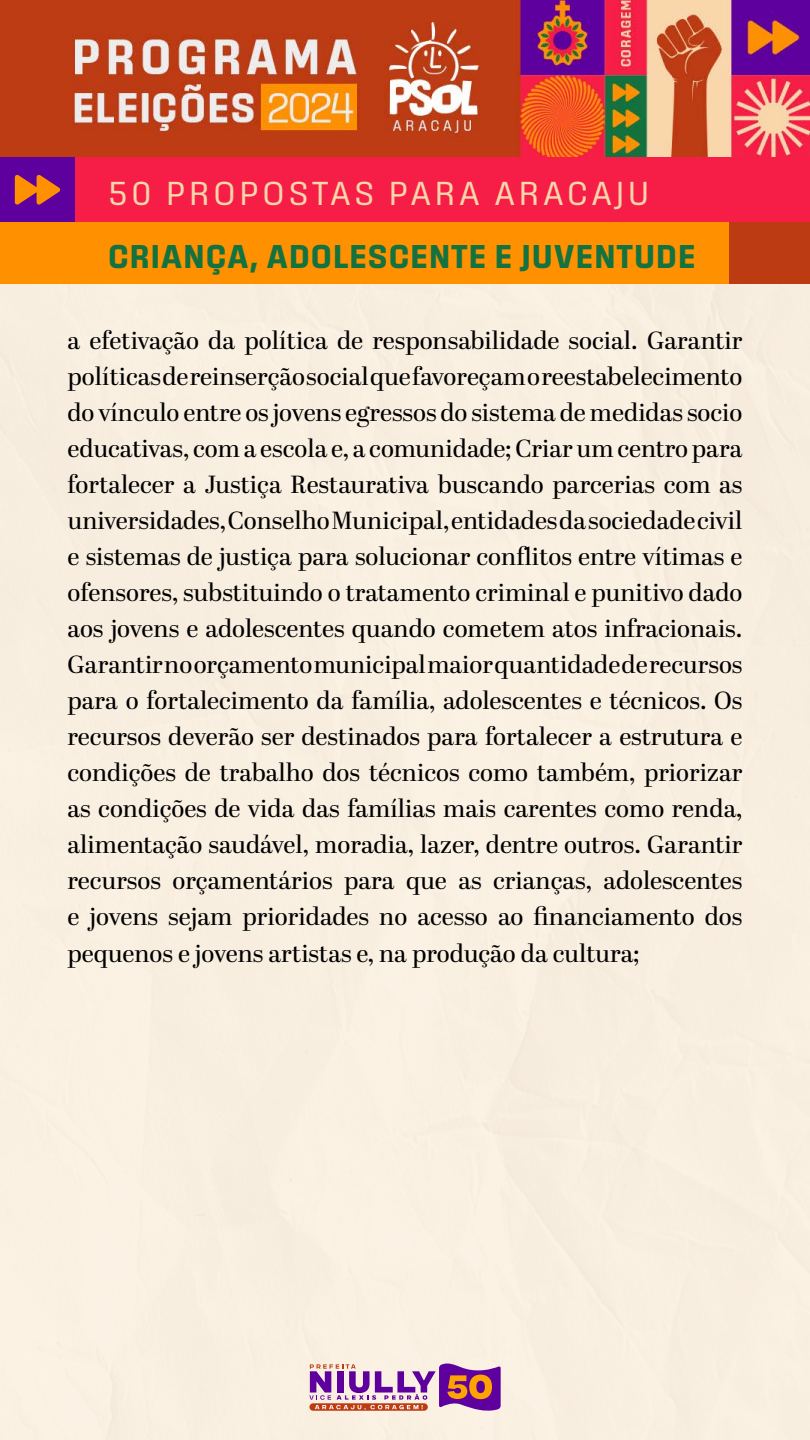
<style>
.page{position:relative;width:810px;height:1440px;background:#fff}
.page>*{position:absolute;margin:0;border:0;box-sizing:border-box;transform-origin:0 0}
.t1{font:34.05px "Sinter";letter-spacing:.1em;color:#f9d6ac}
.t2{font:700 33.75px "Sinter";letter-spacing:.03em;color:#147240}
.t3{font:24.75px/36px "Abril Display";color:#000;text-align:justify}
</style>
<div class="page">
<svg style="left:309px;top:1363px;width:192px;height:48px;background:#bb81a6"></svg>
<div style="left:75px;top:157px;width:735px;height:66px;background:#f61e46"></div>
<img style="left:0;top:0;width:810px;height:157px">
<div style="left:0;top:157px;width:75px;height:66px;background:#5e009e"></div>
<svg style="left:15px;top:175px;width:45px;height:30px"></svg>
<div style="left:0;top:222px;width:729px;height:62px;background:#ff9100"></div>
<div style="left:729px;top:222px;width:81px;height:62px;background:#bc3b13"></div>
<h1 class="t1" style="left:108px;top:173px;width:543px">50 PROPOSTAS PARA ARACAJU</h1>
<h2 class="t2" style="left:108px;top:236px;width:589px">CRIANÇA, ADOLESCENTE E JUVENTUDE</h2>
<p class="t3" style="left:68px;top:324px;width:677px">a efetivação da política de responsabilidade social. Garantir políticas de reinserção social que favoreçam o reestabelecimento do vínculo entre os jovens egressos do sistema de medidas socio educativas, com a escola e, a comunidade; Criar um centro para fortalecer a Justiça Restaurativa buscando parcerias com as universidades, Conselho Municipal, entidades da sociedade civil e sistemas de justiça para solucionar conflitos entre vítimas e ofensores, substituindo o tratamento criminal e punitivo dado aos jovens e adolescentes quando cometem atos infracionais.<br>Garantir no orçamento municipal maior quantidade de recursos para o fortalecimento da família, adolescentes e técnicos. Os recursos deverão ser destinados para fortalecer a estrutura e condições de trabalho dos técnicos como também, priorizar as condições de vida das famílias mais carentes como renda, alimentação saudável, moradia, lazer, dentre outros. Garantir recursos orçamentários para que as crianças, adolescentes e jovens sejam prioridades no acesso ao financiamento dos pequenos e jovens artistas e, na produção da cultura;</p>
</div>
